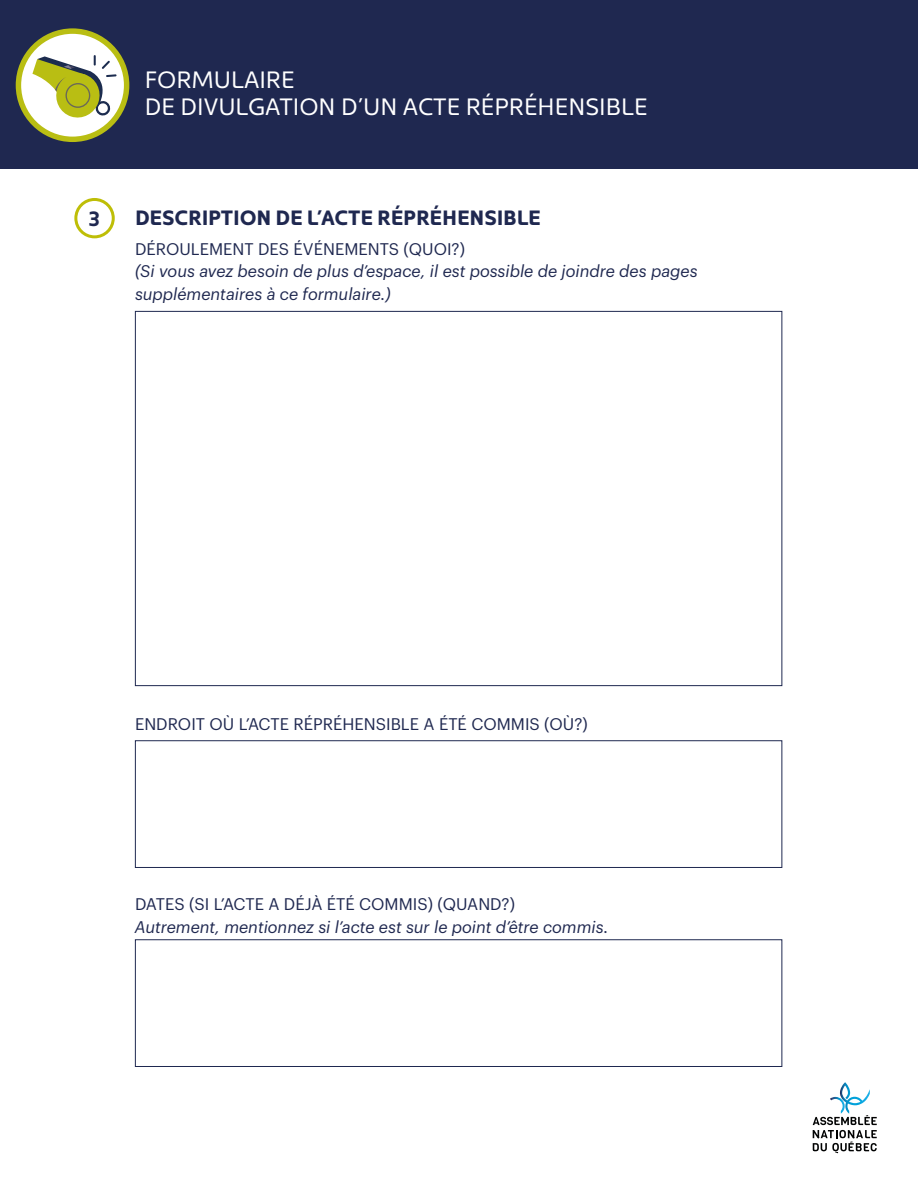
<style>
.page{position:relative;width:918px;height:1188px;background:#fff}
.page>*{position:absolute;margin:0;border:0;box-sizing:border-box;transform-origin:0 0}
.t1{font:24px/27px "Kyrial Sans Pro";color:#fff}
.t2{font:700 21px "Kyrial Sans Pro";letter-spacing:-.01em;color:#1f2850}
.t3{font:italic 16.5px/22.5px "Graphik";color:#1f2850}
.t4{font:16.5px "Graphik";color:#1f2850}
.s1{font-style:normal}
</style>
<div class="page">
<div style="left:0;top:0;width:918px;height:169px;background:#1f2850"></div>
<svg style="left:813px;top:1083px;width:64px;height:70px"></svg>
<svg style="left:16px;top:28px;width:113px;height:114px"></svg>
<div style="left:74px;top:198px;width:41px;height:40px;border:3px solid #bebe07;border-radius:50%"></div>
<div style="left:135px;top:311px;width:647px;height:375px;background:#fff;border:1px solid #1f2850"></div>
<div style="left:135px;top:740px;width:647px;height:128px;background:#fff;border:1px solid #1f2850"></div>
<div style="left:135px;top:939px;width:647px;height:128px;background:#fff;border:1px solid #1f2850"></div>
<h2 class="t2" style="left:89px;top:204px;width:13px">3</h2>
<h1 class="t1" style="left:145px;top:65px;width:504px">FORMULAIRE<br>DE DIVULGATION D’UN ACTE RÉPRÉHENSIBLE</h1>
<h2 class="t2" style="left:135px;top:203px;width:408px">DESCRIPTION DE L’ACTE RÉPRÉHENSIBLE</h2>
<p class="t4" style="left:135px;top:236px;width:332px">DÉROULEMENT DES ÉVÉNEMENTS (QUOI?)</p>
<p class="t3" style="left:135px;top:258px;width:564px">(Si vous avez besoin de plus d’espace, il est possible de joindre des pages supplémentaires à ce formulaire.)</p>
<p class="t4" style="left:135px;top:712px;width:454px">ENDROIT OÙ L’ACTE RÉPRÉHENSIBLE A ÉTÉ COMMIS (OÙ?)</p>
<p class="t3" style="left:135px;top:891px;width:475px"><span class="s1">DATES (SI L’ACTE A DÉJÀ ÉTÉ COMMIS) (QUAND?)<br></span>Autrement, mentionnez si l’acte est sur le point d’être commis.</p>
</div>
